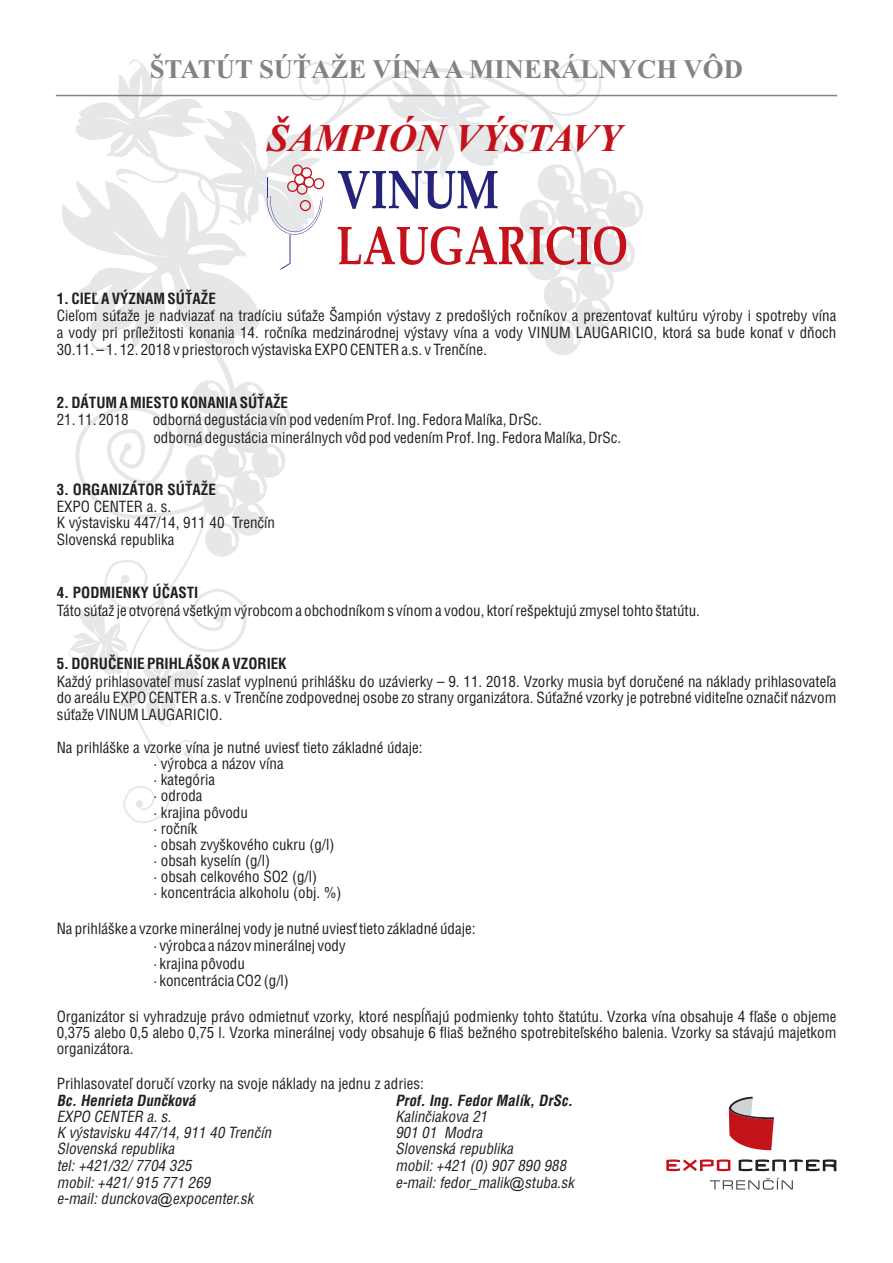
<style>
.page{position:relative;width:893px;height:1263px;background:#fff}
.page>*{position:absolute;margin:0;border:0;box-sizing:border-box;transform-origin:0 0}
.t1{font:italic 700 39px "Times New Roman";color:#c4121a}
.t2{font:700 26.7px "Times New Roman";color:#808285}
.t3{font:15px/16.6px "Switzerland Condensed";color:#231f20;text-align:justify}
.t4{font:italic 15px "Switzerland Condensed";color:#231f20}
.t5{font:700 15px "Switzerland Condensed";color:#231f20}
.t6{font:italic 700 15px "Switzerland Condensed";color:#231f20}
.s1{font-family:"Arial"}
</style>
<div class="page">
<svg style="left:729px;top:1097px;width:45px;height:53px"></svg>
<svg style="left:739px;top:1159px;width:97px;height:12px"></svg>
<svg style="left:666px;top:1159px;width:64px;height:12px"></svg>
<svg style="left:710px;top:1178px;width:83px;height:11px"></svg>
<svg style="left:61px;top:59px;width:583px;height:764px"></svg>
<hr style="left:56px;top:95px;width:781px;height:1px;background:#808285">
<h2 class="t2" style="left:150px;top:60px;width:595px">ŠTATÚT SÚŤAŽE VÍNAA MINERÁLNYCH VÔD</h2>
<h1 class="t1" style="left:267px;top:125px;width:356px">ŠAMPIÓN VÝSTAVY</h1>
<p class="t5" style="left:57px;top:291px;width:161px">1. CIEĽ A VÝZNAM SÚŤAŽE</p>
<p class="t3" style="left:57px;top:309px;width:781px">Cieľom súťaže je nadviazať na tradíciu súťaže Šampión výstavy z predošlých ročníkov a prezentovať kultúru výroby i spotreby vína a vody pri príležitosti konania 14. ročníka medzinárodnej výstavy vína a vody VINUM LAUGARICIO, ktorá sa bude konať v dňoch 30.11. – 1. 12. 2018 v priestoroch výstaviska EXPO CENTER a.s. v Trenčíne.</p>
<p class="t5" style="left:57px;top:396px;width:233px">2. DÁTUM A MIESTO KONANIA SÚŤAŽE</p>
<p class="t3" style="left:57px;top:413px;width:74px">21. 11. 2018</p>
<p class="t3" style="left:153px;top:412px;width:470px;line-height:17.5px">odborná degustácia vín pod vedením Prof. Ing. Fedora Malíka, DrSc.<br>odborná degustácia minerálnych vôd pod vedením Prof. Ing. Fedora Malíka, DrSc.</p>
<p class="t5" style="left:57px;top:483px;width:161px">3. ORGANIZÁTOR SÚŤAŽE</p>
<p class="t3" style="left:57px;top:499px;width:220px;text-align:left">EXPO CENTER a. s.<br>K výstavisku 447/14, 911 40 Trenčín<br>Slovenská republika</p>
<p class="t5" style="left:57px;top:586px;width:143px">4. PODMIENKY ÚČASTI</p>
<p class="t3" style="left:57px;top:603px;width:645px">Táto súťaž je otvorená všetkým výrobcom a obchodníkom s vínom a vodou, ktorí rešpektujú zmysel tohto štatútu.</p>
<p class="t5" style="left:57px;top:657px;width:231px">5. DORUČENIE PRIHLÁŠOK A VZORIEK</p>
<p class="t3" style="left:57px;top:674px;width:781px">Každý prihlasovateľ musí zaslať vyplnenú prihlášku do uzávierky – 9. 11. 2018. Vzorky musia byť doručené na náklady prihlasovateľa do areálu EXPO CENTER a.s. v Trenčíne zodpovednej osobe zo strany organizátora. Súťažné vzorky je potrebné viditeľne označiť názvom súťaže VINUM LAUGARICIO.</p>
<p class="t3" style="left:57px;top:740px;width:367px">Na prihláške a vzorke vína je nutné uviesť tieto základné údaje:</p>
<p class="t3" style="left:153px;top:756px;width:132px">• výrobca a názov vína</p>
<p class="t3" style="left:153px;top:772px;width:63px">• kategória</p>
<p class="t3" style="left:153px;top:789px;width:51px">• odroda</p>
<p class="t3" style="left:153px;top:805px;width:96px">• krajina pôvodu</p>
<p class="t3" style="left:153px;top:821px;width:46px">• ročník</p>
<p class="t3" style="left:153px;top:837px;width:182px">• obsah zvyškového cukru (g/l)</p>
<p class="t3" style="left:153px;top:853px;width:118px">• obsah kyselín (g/l)</p>
<p class="t3" style="left:153px;top:870px;width:165px">• obsah celkového SO2 (g/l)</p>
<p class="t3" style="left:153px;top:886px;width:190px">• koncentrácia alkoholu (obj. %)</p>
<p class="t3" style="left:57px;top:921px;width:420px">Na prihláške a vzorke minerálnej vody je nutné uviesť tieto základné údaje:</p>
<p class="t3" style="left:153px;top:939px;width:194px">• výrobca a názov minerálnej vody</p>
<p class="t3" style="left:153px;top:956px;width:93px">• krajina pôvodu</p>
<p class="t3" style="left:153px;top:974px;width:137px">• koncentrácia CO2 (g/l)</p>
<p class="t3" style="left:57px;top:1009px;width:781px;line-height:16.2px">Organizátor si vyhradzuje právo odmietnuť vzorky, ktoré nespĺňajú podmienky tohto štatútu. Vzorka vína obsahuje 4 fľaše o objeme 0,375 alebo 0,5 alebo 0,75 l. Vzorka minerálnej vody obsahuje 6 fliaš bežného spotrebiteľského balenia. Vzorky sa stávajú majetkom organizátora.</p>
<p class="t3" style="left:57px;top:1076px;width:369px">Prihlasovateľ doručí vzorky na svoje náklady na jednu z adries:</p>
<p class="t6" style="left:57px;top:1093px;width:141px">Bc. Henrieta Dunčková</p>
<p class="t6" style="left:395px;top:1093px;width:179px">Prof. Ing. Fedor Malík, DrSc.</p>
<p class="t4" style="left:57px;top:1110px;width:116px">EXPO CENTER a. s.</p>
<p class="t4" style="left:395px;top:1110px;width:94px">Kalinčiakova 21</p>
<p class="t4" style="left:57px;top:1126px;width:216px">K výstavisku 447/14, 911 40 Trenčín</p>
<p class="t4" style="left:395px;top:1126px;width:89px">901 01 Modra</p>
<p class="t4" style="left:57px;top:1142px;width:119px">Slovenská republika</p>
<p class="t4" style="left:395px;top:1142px;width:119px">Slovenská republika</p>
<p class="t4" style="left:57px;top:1159px;width:136px">tel: +421/32/ 7704 325</p>
<p class="t4" style="left:395px;top:1159px;width:172px">mobil: +421 (0) 907 890 988</p>
<p class="t4" style="left:57px;top:1176px;width:155px">mobil: +421/ 915 771 269</p>
<p class="t4" style="left:395px;top:1176px;width:180px">e-mail: fedor_malik<span class="s1">@</span>stuba.sk</p>
<p class="t4" style="left:57px;top:1193px;width:198px">e-mail: dunckova<span class="s1">@</span>expocenter.sk</p>
</div>
